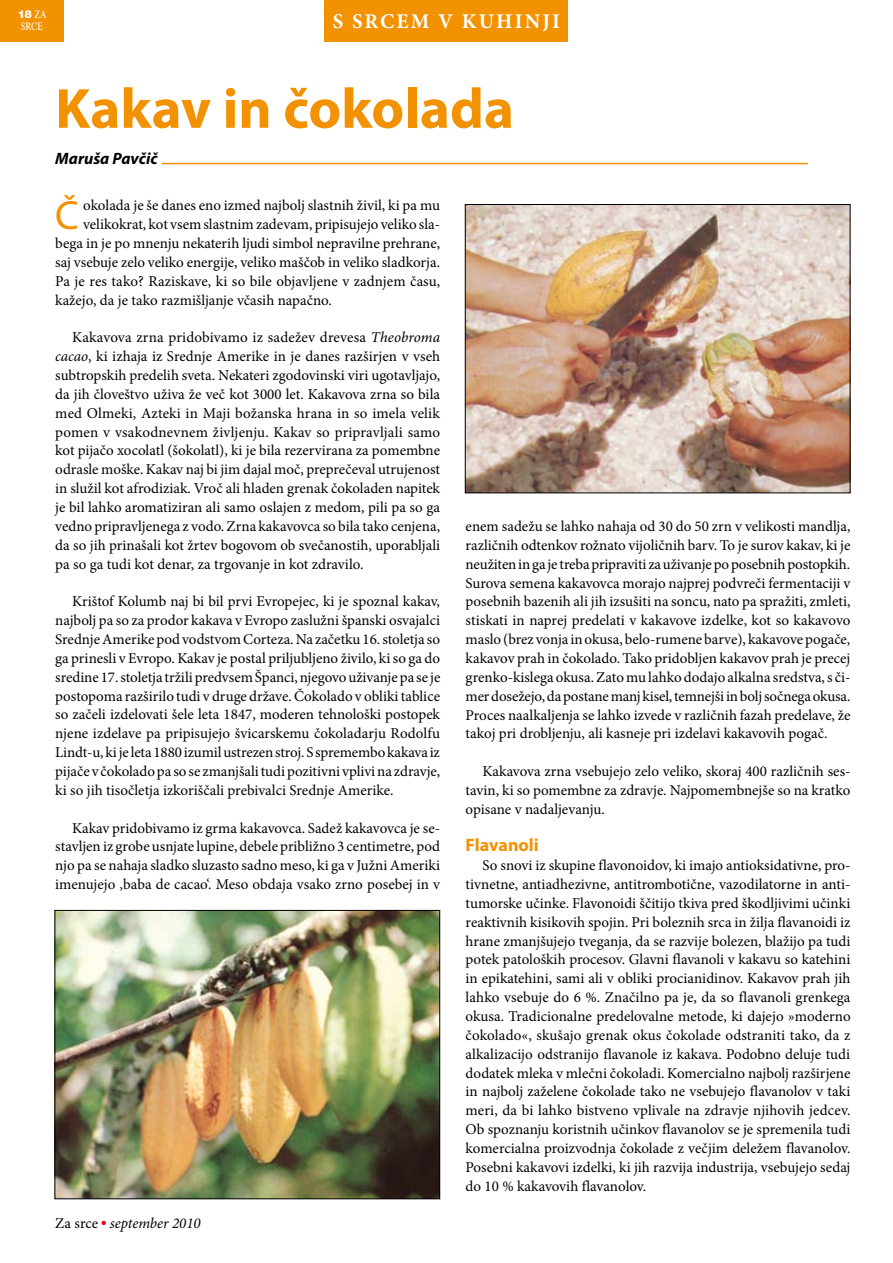
<style>
.page{position:relative;width:893px;height:1263px;background:#fff}
.page>*{position:absolute;margin:0;border:0;box-sizing:border-box;transform-origin:0 0}
.t1{font:700 57px "Myriad Pro";color:#f39200}
.t2{font:40.95px "Myriad Pro";color:#f39200}
.t3{font:700 21px "Minion Pro";letter-spacing:.1em;color:#fff}
.t4{font:700 18px "Myriad Pro";color:#f39200}
.t5{font:italic 700 16.5px "Myriad Pro";color:#000}
.t6{font:15px/18.9px "Minion Pro";color:#000;text-align:justify}
.t7{font:italic 15px "Minion Pro";color:#000}
.t8{font:11.25px "Nimbus San DEE Blac";color:#fff}
.t9{font:11.25px "Nimbus Rom DEE";color:#fff;scale:.8 1}
.t10{font:6px "Dixieland";color:#e30613}
.s1{font-family:"Nimbus Rom DEE"}
.s2{font-style:italic}
</style>
<div class="page">
<div style="left:0;top:0;width:64px;height:41px;background:#f39200"></div>
<div style="left:325px;top:0;width:243px;height:41px;background:#f39200"></div>
<hr style="left:162px;top:163px;width:646px;height:1px;background:#f39200">
<img style="left:57px;top:912px;width:381px;height:285px">
<div style="left:55px;top:910px;width:385px;height:289px;border:1px solid #000"></div>
<img style="left:467px;top:206px;width:381px;height:285px">
<div style="left:465px;top:204px;width:385px;height:289px;border:1px solid #000"></div>
<p class="t8" style="left:17px;top:8px;width:30px">18 <span class="s1">ZA</span></p>
<p class="t9" style="left:21px;top:20px;width:29px">SRCE</p>
<h3 class="t3" style="left:333px;top:7px;width:229px">S SRCEM V KUHINJI</h3>
<h1 class="t1" style="left:55px;top:77px;width:460px">Kakav in čokolada</h1>
<p class="t5" style="left:55px;top:150px;width:104px">Maruša Pavčič</p>
<h2 class="t2" style="left:55px;top:193px;width:25px">Č</h2>
<p class="t6" style="left:83px;top:196px;width:358px">okolada je še danes eno izmed najbolj slastnih živil, ki pa mu</p>
<p class="t6" style="left:83px;top:215px;width:358px">velikokrat, kot vsem slastnim zadevam, pripisujejo veliko sla-</p>
<p class="t6" style="left:55px;top:234px;width:386px">bega in je po mnenju nekaterih ljudi simbol nepravilne prehrane,</p>
<p class="t6" style="left:55px;top:253px;width:386px">saj vsebuje zelo veliko energije, veliko maščob in veliko sladkorja.</p>
<p class="t6" style="left:55px;top:272px;width:386px">Pa je res tako? Raziskave, ki so bile objavljene v zadnjem času,</p>
<p class="t6" style="left:55px;top:290px;width:278px">kažejo, da je tako razmišljanje včasih napačno.</p>
<p class="t6" style="left:55px;top:328px;width:386px;text-indent:17px">Kakavova zrna pridobivamo iz sadežev drevesa <span class="s2">Theobroma cacao</span>, ki izhaja iz Srednje Amerike in je danes razširjen v vseh subtropskih predelih sveta. Nekateri zgodovinski viri ugotavljajo, da jih človeštvo uživa že več kot 3000 let. Kakavova zrna so bila med Olmeki, Azteki in Maji božanska hrana in so imela velik pomen v vsakodnevnem življenju. Kakav so pripravljali samo kot pijačo xocolatl (šokolatl), ki je bila rezervirana za pomembne odrasle moške. Kakav naj bi jim dajal moč, preprečeval utrujenost in služil kot afrodiziak. Vroč ali hladen grenak čokoladen napitek je bil lahko aromatiziran ali samo oslajen z medom, pili pa so ga vedno pripravljenega z vodo. Zrna kakavovca so bila tako cenjena, da so jih prinašali kot žrtev bogovom ob svečanostih, uporabljali pa so ga tudi kot denar, za trgovanje in kot zdravilo.</p>
<p class="t6" style="left:55px;top:592px;width:387px;text-indent:17px">Krištof Kolumb naj bi bil prvi Evropejec, ki je spoznal kakav, najbolj pa so za prodor kakava v Evropo zaslužni španski osvajalci Srednje Amerike pod vodstvom Corteza. Na začetku 16. stoletja so ga prinesli v Evropo. Kakav je postal priljubljeno živilo, ki so ga do sredine 17. stoletja tržili predvsem Španci, njegovo uživanje pa se je postopoma razširilo tudi v druge države. Čokolado v obliki tablice so začeli izdelovati šele leta 1847, moderen tehnološki postopek njene izdelave pa pripisujejo švicarskemu čokoladarju Rodolfu Lindt-u, ki je leta 1880 izumil ustrezen stroj. S spremembo kakava iz pijače v čokolado pa so se zmanjšali tudi pozitivni vplivi na zdravje, ki so jih tisočletja izkoriščali prebivalci Srednje Amerike.</p>
<p class="t6" style="left:55px;top:818px;width:386px;text-indent:17px">Kakav pridobivamo iz grma kakavovca. Sadež kakavovca je se&shy;stavljen iz grobe usnjate lupine, debele približno 3 centimetre, pod njo pa se nahaja sladko sluzasto sadno meso, ki ga v Južni Ameriki imenujejo ‚baba de cacao‘. Meso obdaja vsako zrno posebej in v</p>
<p class="t6" style="left:466px;top:517px;width:386px">enem sadežu se lahko nahaja od 30 do 50 zrn v velikosti mandlja, različnih odtenkov rožnato vijoličnih barv. To je surov kakav, ki je neužiten in ga je treba pripraviti za uživanje po posebnih postopkih.<br>Surova semena kakavovca morajo najprej podvreči fermentaciji v posebnih bazenih ali jih izsušiti na soncu, nato pa spražiti, zmleti, stiskati in naprej predelati v kakavove izdelke, kot so kakavovo maslo (brez vonja in okusa, belo-rumene barve), kakavove pogače, kakavov prah in čokolado. Tako pridobljen kakavov prah je precej grenko-kislega okusa. Zato mu lahko dodajo alkalna sredstva, s či&shy;mer dosežejo, da postane manj kisel, temnejši in bolj sočnega okusa.<br>Proces naalkaljenja se lahko izvede v različnih fazah predelave, že takoj pri drobljenju, ali kasneje pri izdelavi kakavovih pogač.</p>
<p class="t6" style="left:466px;top:762px;width:386px;text-indent:17px">Kakavova zrna vsebujejo zelo veliko, skoraj 400 različnih ses&shy;tavin, ki so pomembne za zdravje. Najpomembnejše so na kratko opisane v nadaljevanju.</p>
<p class="t4" style="left:466px;top:835px;width:75px">Flavanoli</p>
<p class="t6" style="left:466px;top:856px;width:387px;text-indent:17px">So snovi iz skupine flavonoidov, ki imajo antioksidativne, pro&shy;tivnetne, antiadhezivne, antitrombotične, vazodilatorne in anti&shy;tumorske učinke. Flavonoidi ščitijo tkiva pred škodljivimi učinki reaktivnih kisikovih spojin. Pri boleznih srca in žilja flavanoidi iz hrane zmanjšujejo tveganja, da se razvije bolezen, blažijo pa tudi potek patoloških procesov. Glavni flavanoli v kakavu so katehini in epikatehini, sami ali v obliki procianidinov. Kakavov prah jih lahko vsebuje do 6 %. Značilno pa je, da so flavanoli grenkega okusa. Tradicionalne predelovalne metode, ki dajejo »moderno čokolado«, skušajo grenak okus čokolade odstraniti tako, da z alkalizacijo odstranijo flavanole iz kakava. Podobno deluje tudi dodatek mleka v mlečni čokoladi. Komercialno najbolj razširjene in najbolj zaželene čokolade tako ne vsebujejo flavanolov v taki meri, da bi lahko bistveno vplivale na zdravje njihovih jedcev.<br>Ob spoznanju koristnih učinkov flavanolov se je spremenila tudi komercialna proizvodnja čokolade z večjim deležem flavanolov.<br>Posebni kakavovi izdelki, ki jih razvija industrija, vsebujejo sedaj do 10 % kakavovih flavanolov.</p>
<p class="t6" style="left:55px;top:1214px;width:44px">Za srce</p>
<p class="t10" style="left:102px;top:1220px;width:6px">l</p>
<p class="t7" style="left:110px;top:1213px;width:92px">september 2010</p>
</div>
